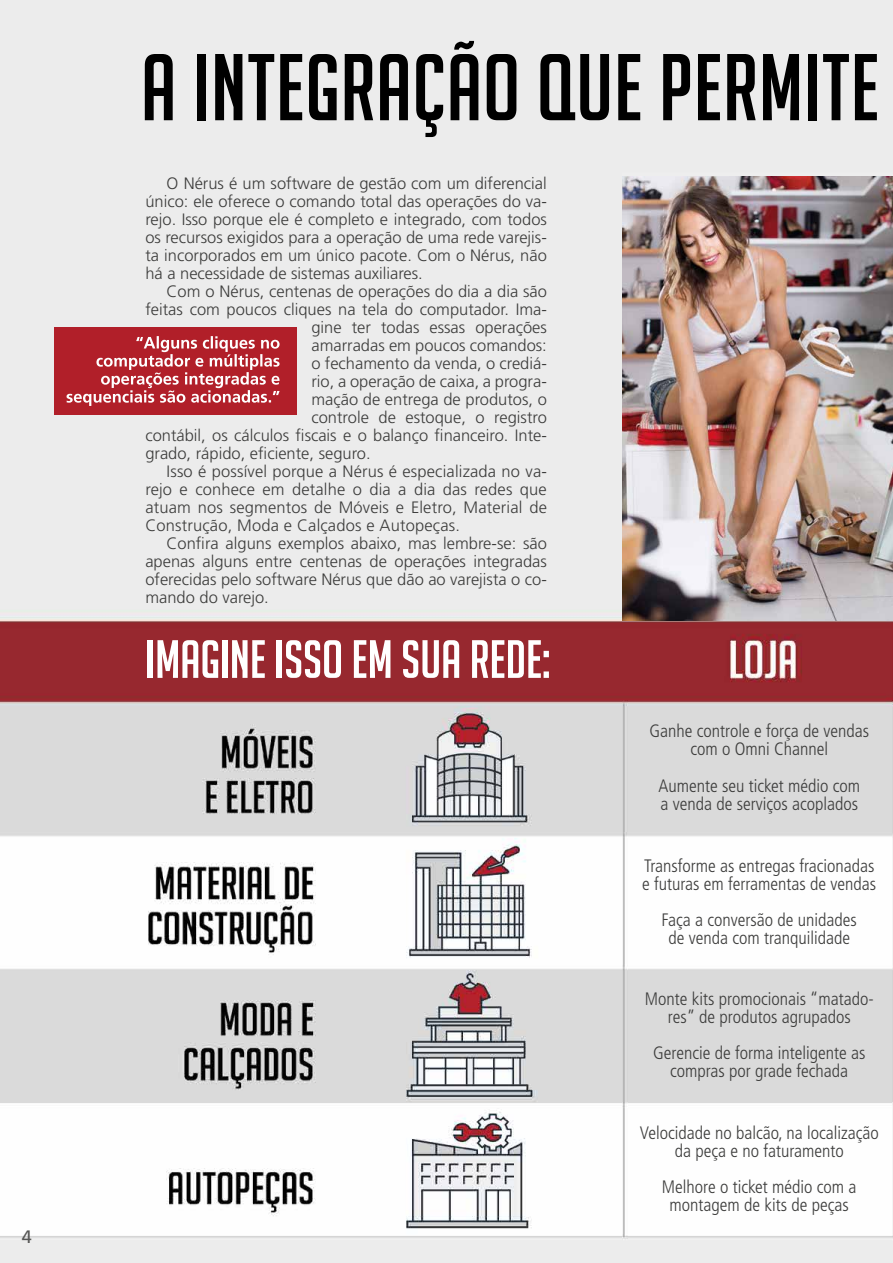
<style>
.page{position:relative;width:893px;height:1263px;background:#fff}
.page>*{position:absolute;margin:0;border:0;box-sizing:border-box;transform-origin:0 0}
.t1{font:92.25px "Big Noodle Titling";letter-spacing:.01em;color:#000}
.t2{font:52.5px "Big Noodle Titling";color:#fff}
.t3{font:300 condensed 18px/18px "Frutiger LT Std";color:#3c3c3b;text-align:center}
.t4{font:18px "Frutiger LT Std";color:#575756}
.t5{font:300 16.5px/18px "Frutiger LT Std";color:#3c3c3b;text-align:justify}
</style>
<div class="page">
<img style="left:0;top:0;width:893px;height:1263px">
<img style="left:623px;top:176px;width:270px;height:445px">
<div style="left:54px;top:327px;width:243px;height:88px;background:#b11f29"></div>
<svg style="left:67px;top:336px;width:213px;height:70px"></svg>
<p class="t4" style="left:22px;top:1226px;width:12px">4</p>
<h1 class="t1" style="left:141px;top:38px;width:739px">A INTEGRAÇÃO QUE PERMITE</h1>
<p class="t5" style="left:145px;top:174px;width:403px;text-indent:21px">O Nérus é um software de gestão com um diferencial único: ele oferece o comando total das operações do va&shy;rejo. Isso porque ele é completo e integrado, com todos os recursos exigidos para a operação de uma rede varejis&shy;ta incorporados em um único pacote. Com o Nérus, não há a necessidade de sistemas auxiliares.</p>
<p class="t5" style="left:167px;top:282px;width:382px">Com o Nérus, centenas de operações do dia a dia são</p>
<p class="t5" style="left:145px;top:300px;width:403px">feitas com poucos cliques na tela do computador. Ima-</p>
<p class="t5" style="left:311px;top:318px;width:237px">gine ter todas essas operações</p>
<p class="t5" style="left:311px;top:336px;width:237px">amarradas em poucos comandos:</p>
<p class="t5" style="left:311px;top:354px;width:237px">o fechamento da venda, o crediá-</p>
<p class="t5" style="left:311px;top:372px;width:237px">rio, a operação de caixa, a progra-</p>
<p class="t5" style="left:311px;top:390px;width:237px">mação de entrega de produtos, o</p>
<p class="t5" style="left:311px;top:408px;width:237px">controle de estoque, o registro</p>
<p class="t5" style="left:145px;top:426px;width:403px">contábil, os cálculos fiscais e o balanço financeiro. Inte-</p>
<p class="t5" style="left:145px;top:444px;width:227px">grado, rápido, eficiente, seguro.</p>
<p class="t5" style="left:167px;top:462px;width:382px">Isso é possível porque a Nérus é especializada no va-</p>
<p class="t5" style="left:145px;top:480px;width:403px">rejo e conhece em detalhe o dia a dia das redes que</p>
<p class="t5" style="left:145px;top:498px;width:403px">atuam nos segmentos de Móveis e Eletro, Material de</p>
<p class="t5" style="left:145px;top:516px;width:316px">Construção, Moda e Calçados e Autopeças.</p>
<p class="t5" style="left:167px;top:534px;width:382px">Confira alguns exemplos abaixo, mas lembre-se: são</p>
<p class="t5" style="left:145px;top:552px;width:403px">apenas alguns entre centenas de operações integradas</p>
<p class="t5" style="left:145px;top:570px;width:403px">oferecidas pelo software Nérus que dão ao varejista o co-</p>
<p class="t5" style="left:145px;top:588px;width:125px">mando do varejo.</p>
<h2 class="t2" style="left:145px;top:631px;width:407px">IMAGINE ISSO EM SUA REDE:</h2>
<p class="t3" style="left:649px;top:722px;width:221px">Ganhe controle e força de vendas com o Omni Channel</p>
<p class="t3" style="left:658px;top:776px;width:203px;text-align:left">Aumente seu ticket médio com a venda de serviços acoplados</p>
<p class="t3" style="left:642px;top:857px;width:235px;text-align:left">Transforme as entregas fracionadas e futuras em ferramentas de vendas</p>
<p class="t3" style="left:662px;top:911px;width:197px">Faça a conversão de unidades de venda com tranquilidade</p>
<p class="t3" style="left:645px;top:990px;width:231px">Monte kits promocionais “matado&shy;res” de produtos agrupados</p>
<p class="t3" style="left:653px;top:1044px;width:214px">Gerencie de forma inteligente as compras por grade fechada</p>
<p class="t3" style="left:640px;top:1124px;width:240px">Velocidade no balcão, na localização da peça e no faturamento</p>
<p class="t3" style="left:662px;top:1178px;width:196px">Melhore o ticket médio com a montagem de kits de peças</p>
</div>
